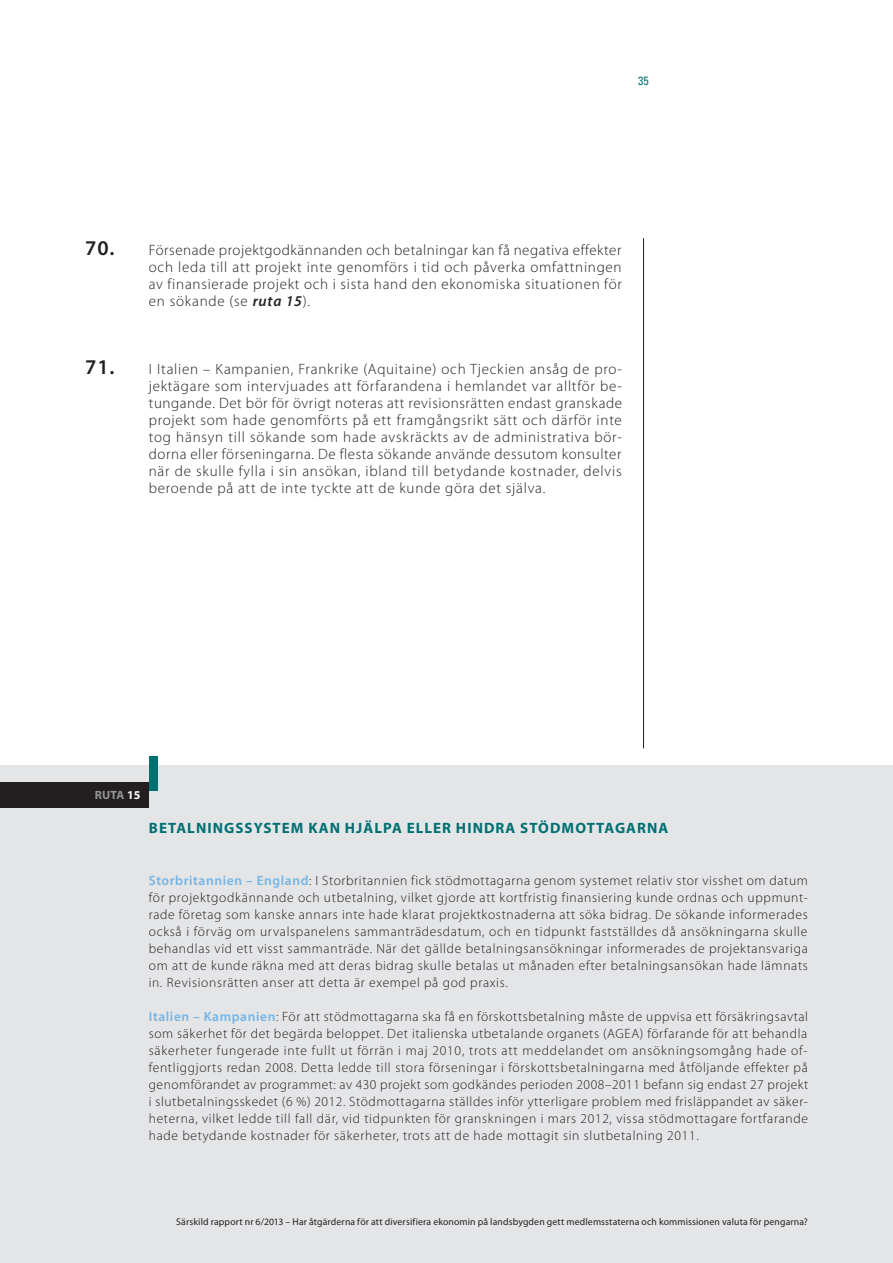
<style>
.page{position:relative;width:893px;height:1263px;background:#fff}
.page>*{position:absolute;margin:0;border:0;box-sizing:border-box;transform-origin:0 0}
.t1{font:300 15px/17px "Myriad Pro";letter-spacing:.05em;color:#231f20;text-align:justify}
.t2{font:700 15px "Myriad Pro";letter-spacing:.07em;color:#017072}
.t3{font:300 13.5px/17px "Myriad Pro";letter-spacing:.05em;color:#231f20;text-align:justify}
.t4{font:700 12px "Myriad Pro";letter-spacing:.105em;color:#939598}
.t5{font:condensed 12px "Univers LT Std";color:#017072}
.t6{font:9.75px "Myriad Pro";letter-spacing:.015em;color:#231f20}
.s1{font-weight:600;font-size:21px}
.s2{font-weight:600;font-style:italic}
.s3{color:#fff}
.s4{font-weight:600;color:#74b5e4}
.s5{font-style:italic}
</style>
<div class="page">
<div style="left:0;top:1174px;width:893px;height:89px;background:#e4e5e7"></div>
<hr style="left:643px;top:238px;width:1px;height:510px;background:#231f20">
<div style="left:0;top:765px;width:893px;height:426px;background:#e4e5e7"></div>
<div style="left:0;top:782px;width:149px;height:26px;background:#231f20"></div>
<div style="left:149px;top:757px;width:8px;height:34px;background:#017072"></div>
<p class="t5" style="left:638px;top:73px;width:12px">35</p>
<p class="t1" style="left:149px;top:242px;width:475px;text-indent:-64px"><span class="s1">70.</span> Försenade projektgodkännanden och betalningar kan få negativa effekter och leda till att projekt inte genomförs i tid och påverka omfattningen av finansierade projekt och i sista hand den ekonomiska situationen för en sökande (se <span class="s2">ruta 15</span>).</p>
<p class="t1" style="left:149px;top:361px;width:475px;text-indent:-64px"><span class="s1">71.</span> I Italien – Kampanien, Frankrike (Aquitaine) och Tjeckien ansåg de pro&shy;jektägare som intervjuades att förfarandena i hemlandet var alltför be&shy;tungande. Det bör för övrigt noteras att revisionsrätten endast granskade projekt som hade genomförts på ett framgångsrikt sätt och därför inte tog hänsyn till sökande som hade avskräckts av de administrativa bör&shy;dorna eller förseningarna. De flesta sökande använde dessutom konsulter när de skulle fylla i sin ansökan, ibland till betydande kostnader, delvis beroende på att de inte tyckte att de kunde göra det själva.</p>
<p class="t4" style="left:95px;top:789px;width:47px">RUTA<span class="s3">15</span></p>
<p class="t2" style="left:149px;top:820px;width:521px">BETALNINGSSYSTEM KAN HJÄLPA ELLER HINDRA STÖDMOTTAGARNA</p>
<p class="t3" style="left:149px;top:872px;width:661px"><span class="s4">Storbritannien – England</span>: I Storbritannien fick stödmottagarna genom systemet relativ stor visshet om datum för projektgodkännande och utbetalning, vilket gjorde att kortfristig finansiering kunde ordnas och uppmunt&shy;rade företag som kanske annars inte hade klarat projektkostnaderna att söka bidrag. De sökande informerades också i förväg om urvalspanelens sammanträdesdatum, och en tidpunkt fastställdes då ansökningarna skulle behandlas vid ett visst sammanträde. När det gällde betalningsansökningar informerades de projektansvariga om att de kunde räkna med att deras bidrag skulle betalas ut månaden efter betalningsansökan hade lämnats in<span class="s5">.</span> Revisionsrätten anser att detta är exempel på god praxis.</p>
<p class="t3" style="left:149px;top:1008px;width:661px"><span class="s4">Italien – Kampanien</span>: För att stödmottagarna ska få en förskottsbetalning måste de uppvisa ett försäkringsavtal som säkerhet för det begärda beloppet. Det italienska utbetalande organets (AGEA) förfarande för att behandla säkerheter fungerade inte fullt ut förrän i maj 2010, trots att meddelandet om ansökningsomgång hade of&shy;fentliggjorts redan 2008. Detta ledde till stora förseningar i förskottsbetalningarna med åtföljande effekter på genomförandet av programmet: av 430 projekt som godkändes perioden 2008–2011 befann sig endast 27 projekt i slutbetalningsskedet (6 %) 2012. Stödmottagarna ställdes inför ytterligare problem med frisläppandet av säker&shy;heterna, vilket ledde till fall där, vid tidpunkten för granskningen i mars 2012, vissa stödmottagare fortfarande hade betydande kostnader för säkerheter, trots att de hade mottagit sin slutbetalning 2011.</p>
<p class="t6" style="left:176px;top:1216px;width:633px">Särskild rapport nr 6/2013 – Har åtgärderna för att diversifiera ekonomin på landsbygden gett medlemsstaterna och kommissionen valuta för pengarna?</p>
</div>
